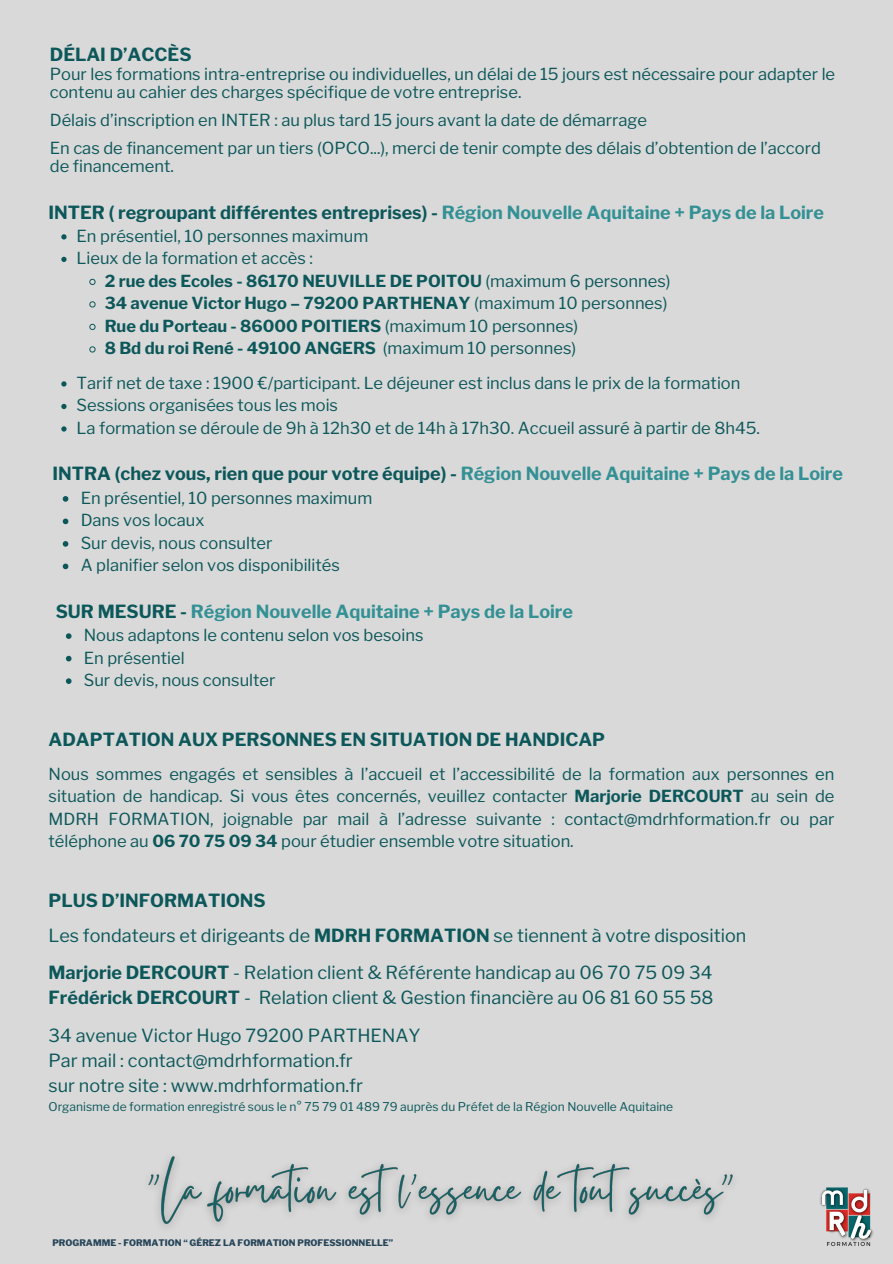
<style>
.page{position:relative;width:893px;height:1264px;background:#fff}
.page>*{position:absolute;margin:0;border:0;box-sizing:border-box;transform-origin:0 0}
.t1{font:18px/25px "Libre Franklin";color:#0c575a}
.t2{font:700 18px "Libre Franklin";color:#0c575a}
.t3{font:700 18px "Libre Franklin";color:#339094}
.t4{font:16.5px/22.5px "Libre Franklin";color:#0c575a}
.t5{font:700 16.5px "Libre Franklin";color:#0c575a}
.t6{font:12px "Libre Franklin";color:#0c575a}
.t7{font:800 9px "Libre Franklin";color:#264559}
.s1{color:#339094}
.s2{font-weight:400}
.s3{color:#0c575a}
.s4{font-weight:700}
</style>
<div class="page">
<div style="left:0;top:0;width:892px;height:1263px;background:#d9d9d9"></div>
<img style="left:820px;top:1187px;width:54px;height:59px">
<svg style="left:61px;top:234px;width:6px;height:5px"></svg>
<svg style="left:61px;top:257px;width:6px;height:5px"></svg>
<svg style="left:89px;top:278px;width:7px;height:7px"></svg>
<svg style="left:89px;top:301px;width:7px;height:7px"></svg>
<svg style="left:89px;top:323px;width:7px;height:7px"></svg>
<svg style="left:89px;top:346px;width:7px;height:7px"></svg>
<svg style="left:61px;top:381px;width:6px;height:5px"></svg>
<svg style="left:61px;top:404px;width:6px;height:5px"></svg>
<svg style="left:61px;top:426px;width:6px;height:5px"></svg>
<svg style="left:63px;top:496px;width:5px;height:5px"></svg>
<svg style="left:63px;top:518px;width:5px;height:6px"></svg>
<svg style="left:63px;top:541px;width:5px;height:5px"></svg>
<svg style="left:63px;top:563px;width:5px;height:6px"></svg>
<svg style="left:66px;top:633px;width:5px;height:6px"></svg>
<svg style="left:66px;top:655px;width:5px;height:6px"></svg>
<svg style="left:66px;top:678px;width:5px;height:6px"></svg>
<img style="left:148px;top:1156px;width:585px;height:71px">
<p class="t2" style="left:50px;top:43px;width:143px">DÉLAI D’ACCÈS</p>
<p class="t4" style="left:50px;top:65px;width:786px;line-height:18px">Pour les formations intra-entreprise ou individuelles, un délai de 15 jours est nécessaire pour adapter le contenu au cahier des charges spécifique de votre entreprise.</p>
<p class="t4" style="left:50px;top:106px;width:772px;line-height:27.8px">Délais d’inscription en INTER : au plus tard 15 jours avant la date de démarrage<br>En cas de financement par un tiers (OPCO...), merci de tenir compte des délais d’obtention de l’accord</p>
<p class="t4" style="left:50px;top:155px;width:125px">de financement.</p>
<p class="t2" style="left:49px;top:202px;width:777px">INTER ( regroupant différentes entreprises) - <span class="s1">Région Nouvelle Aquitaine + Pays de la Loire</span></p>
<p class="t4" style="left:77px;top:224px;width:293px">En présentiel, 10 personnes maximum</p>
<p class="t4" style="left:77px;top:247px;width:238px">Lieux de la formation et accès :</p>
<p class="t5" style="left:105px;top:271px;width:567px">2 rue des Ecoles - 86170 NEUVILLE DE POITOU <span class="s2">(maximum 6 personnes)</span></p>
<p class="t5" style="left:105px;top:293px;width:564px">34 avenue Victor Hugo – 79200 PARTHENAY <span class="s2">(maximum 10 personnes)</span></p>
<p class="t5" style="left:105px;top:316px;width:475px">Rue du Porteau - 86000 POITIERS <span class="s2">(maximum 10 personnes)</span></p>
<p class="t5" style="left:105px;top:338px;width:473px">8 Bd du roi René - 49100 ANGERS <span class="s2">(maximum 10 personnes)</span></p>
<p class="t4" style="left:77px;top:371px;width:665px">Tarif net de taxe : 1900 €/participant. Le déjeuner est inclus dans le prix de la formation</p>
<h3 class="t4" style="left:77px;top:394px;width:263px">Sessions organisées tous les mois</h3>
<p class="t4" style="left:77px;top:416px;width:684px">La formation se déroule de 9h à 12h30 et de 14h à 17h30. Accueil assuré à partir de 8h45.</p>
<p class="t2" style="left:53px;top:463px;width:792px">INTRA (chez vous, rien que pour votre équipe) - <span class="s1">Région Nouvelle Aquitaine + Pays de la Loire</span></p>
<p class="t4" style="left:81px;top:487px;width:293px">En présentiel, 10 personnes maximum</p>
<p class="t4" style="left:81px;top:509px;width:125px">Dans vos locaux</p>
<h3 class="t4" style="left:81px;top:532px;width:193px">Sur devis, nous consulter</h3>
<p class="t4" style="left:81px;top:554px;width:261px">A planifier selon vos disponibilités</p>
<p class="t3" style="left:56px;top:600px;width:519px"><span class="s3">SUR MESURE -</span> Région Nouvelle Aquitaine + Pays de la Loire</p>
<p class="t4" style="left:84px;top:624px;width:341px">Nous adaptons le contenu selon vos besoins</p>
<h2 class="t4" style="left:84px;top:646px;width:102px">En présentiel</h2>
<h4 class="t4" style="left:84px;top:669px;width:193px">Sur devis, nous consulter</h4>
<h2 class="t2" style="left:49px;top:728px;width:558px">ADAPTATION AUX PERSONNES EN SITUATION DE HANDICAP</h2>
<h4 class="t4" style="left:49px;top:762px;width:787px;text-align:justify">Nous sommes engagés et sensibles à l’accueil et l’accessibilité de la formation aux personnes en situation de handicap. Si vous êtes concernés, veuillez contacter <span class="s4">Marjorie DERCOURT</span> au sein de MDRH FORMATION, joignable par mail à l’adresse suivante : contact@mdrhformation.fr ou par téléphone au <span class="s4">06 70 75 09 34</span> pour étudier ensemble votre situation.</h4>
<h4 class="t2" style="left:49px;top:889px;width:219px">PLUS D’INFORMATIONS</h4>
<h5 class="t1" style="left:49px;top:922px;width:699px">Les fondateurs et dirigeants de <span class="s4">MDRH FORMATION</span> se tiennent à votre disposition</h5>
<p class="t1" style="left:49px;top:960px;width:666px"><span class="s4">Marjorie DERCOURT</span> - Relation client &amp; Référente handicap au 06 70 75 09 34<br><span class="s4">Frédérick DERCOURT</span> - Relation client &amp; Gestion financière au 06 81 60 55 58</p>
<p class="t1" style="left:49px;top:1022px;width:374px">34 avenue Victor Hugo 79200 PARTHENAY<br>Par mail : contact@mdrhformation.fr<br>sur notre site : www.mdrhformation.fr</p>
<p class="t6" style="left:49px;top:1099px;width:626px">Organisme de formation enregistré sous le n° 75 79 01 489 79 auprès du Préfet de la Région Nouvelle Aquitaine</p>
<h3 class="t7" style="left:52px;top:1237px;width:342px">PROGRAMME - FORMATION “ GÉREZ LA FORMATION PROFESSIONNELLE”</h3>
</div>
